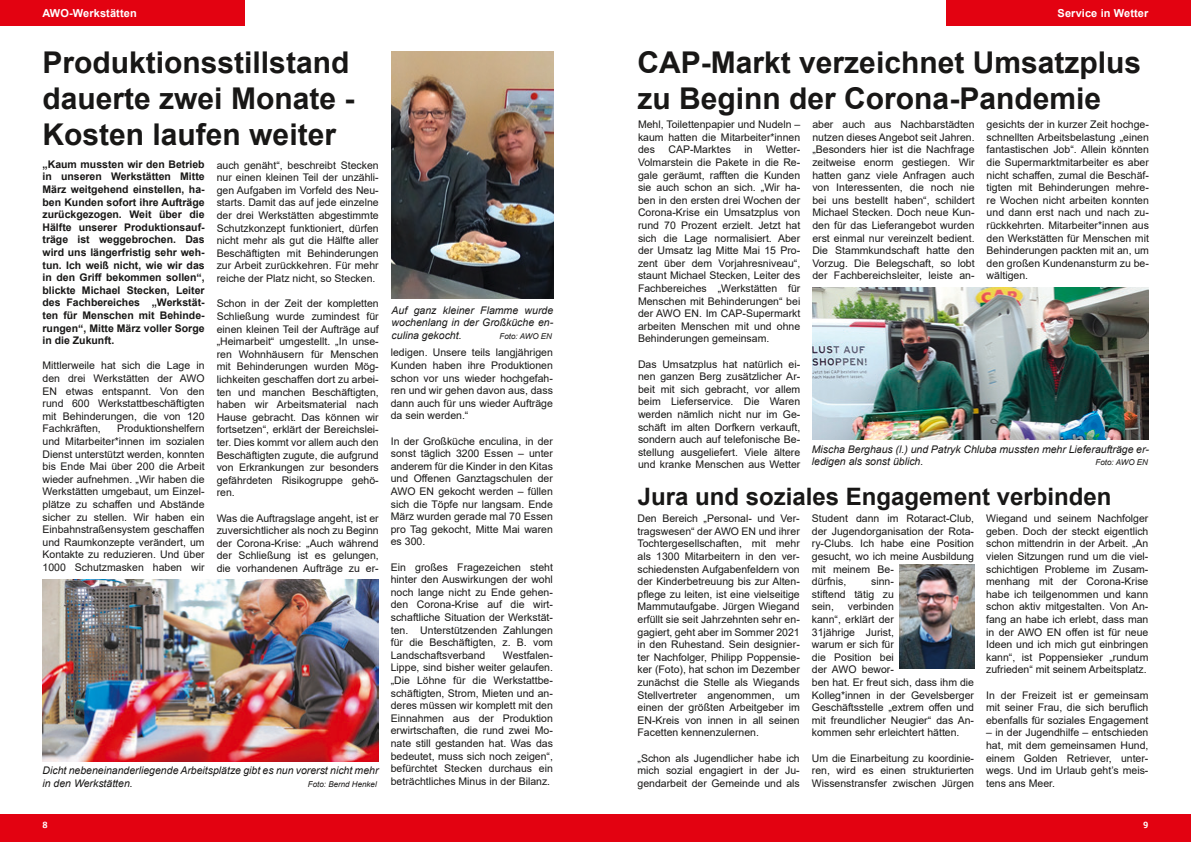
<style>
.page{position:relative;width:1191px;height:842px;background:#fff}
.page>*{position:absolute;margin:0;border:0;box-sizing:border-box;transform-origin:0 0}
.t1{font:700 30px/36px "Arial";color:#181716}
.t2{font:700 24px "Arial";color:#181716}
.t3{font:700 11px "Arial";letter-spacing:.01em;color:#fff}
.t4{font:10.5px/12.6px "Arial";color:#181716;text-align:justify}
.t5{font:700 10.5px/12.6px "Arial";color:#181716;text-align:justify}
.t6{font:italic 10.5px/12.6px "Arial";color:#181716}
.t7{font:700 9px "AWO Fago Office";color:#fff}
.t8{font:italic 8px "Arial";color:#181716}
</style>
<div class="page">
<div style="left:0;top:814px;width:1191px;height:28px;background:#e30211"></div>
<div style="left:0;top:0;width:245px;height:26px;background:#e30211"></div>
<div style="left:946px;top:0;width:245px;height:26px;background:#e30211"></div>
<img style="left:391px;top:51px;width:162px;height:248px">
<img style="left:43px;top:580px;width:335px;height:181px">
<img style="left:899px;top:565px;width:75px;height:103px">
<img style="left:812px;top:288px;width:336px;height:152px">
<p class="t3" style="left:43px;top:5px;width:96px">AWO-Werkstätten</p>
<p class="t3" style="left:1057px;top:5px;width:92px">Service in Wetter</p>
<h1 class="t1" style="left:43px;top:45px;width:313px">Produktionsstillstand dauerte zwei Monate -<br>Kosten laufen weiter</h1>
<p class="t5" style="left:43px;top:158px;width:164px">„Kaum mussten wir den Betrieb in unseren Werkstätten Mitte März weitgehend einstellen, ha&shy;ben Kunden sofort ihre Aufträge zurückgezogen. Weit über die Hälfte unserer Produktionsauf&shy;träge ist weggebrochen. Das wird uns längerfristig sehr weh&shy;tun. Ich weiß nicht, wie wir das in den Griff bekommen sollen“, blickte Michael Stecken, Leiter des Fachbereiches „Werkstät&shy;ten für Menschen mit Behinde&shy;rungen“, Mitte März voller Sorge in die Zukunft.</p>
<p class="t4" style="left:43px;top:359px;width:164px">Mittlerweile hat sich die Lage in den drei Werkstätten der AWO EN etwas entspannt. Von den rund 600 Werkstattbeschäftigten mit Behinderungen, die von 120<br>Fachkräften,</p>
<p class="t4" style="left:43px;top:422px;width:164px;text-indent:75px">Produktionshelfern und Mitarbeiter*innen im sozialen Dienst unterstützt werden, konnten bis Ende Mai über 200 die Arbeit wieder aufnehmen. „Wir haben die Werkstätten umgebaut, um Einzel&shy;plätze zu schaffen und Abstände sicher zu stellen. Wir haben ein Einbahnstraßensystem geschaffen und Raumkonzepte verändert, um Kontakte zu reduzieren. Und über 1000 Schutzmasken haben wir</p>
<p class="t4" style="left:217px;top:159px;width:164px">auch genäht“, beschreibt Stecken nur einen kleinen Teil der unzähli&shy;gen Aufgaben im Vorfeld des Neu&shy;starts. Damit das auf jede einzelne der drei Werkstätten abgestimmte Schutzkonzept funktioniert, dürfen nicht mehr als gut die Hälfte aller Beschäftigten mit Behinderungen zur Arbeit zurückkehren. Für mehr reiche der Platz nicht, so Stecken.</p>
<p class="t4" style="left:217px;top:297px;width:164px">Schon in der Zeit der kompletten Schließung wurde zumindest für einen kleinen Teil der Aufträge auf „Heimarbeit“ umgestellt. „In unse&shy;ren Wohnhäusern für Menschen mit Behinderungen wurden Mög&shy;lichkeiten geschaffen dort zu arbei&shy;ten und manchen Beschäftigten, haben wir Arbeitsmaterial nach Hause gebracht. Das können wir fortsetzen“, erklärt der Bereichslei&shy;ter. Dies kommt vor allem auch den Beschäftigten zugute, die aufgrund von Erkrankungen zur besonders gefährdeten Risikogruppe gehö&shy;ren.</p>
<p class="t4" style="left:217px;top:511px;width:164px">Was die Auftragslage angeht, ist er zuversichtlicher als noch zu Beginn der Corona-Krise: „Auch während der Schließung ist es gelungen, die vorhandenen Aufträge zu er-</p>
<p class="t6" style="left:43px;top:764px;width:337px">Dicht nebeneinanderliegende Arbeitsplätze gibt es nun vorerst nicht mehr in den Werkstätten.</p>
<p class="t8" style="left:308px;top:779px;width:70px">Foto: Bernd Henkel</p>
<p class="t6" style="left:391px;top:304px;width:163px;text-align:justify">Auf ganz kleiner Flamme wurde wochenlang in der Großküche en&shy;culina gekocht.</p>
<p class="t8" style="left:499px;top:331px;width:54px">Foto: AWO EN</p>
<p class="t4" style="left:391px;top:346px;width:164px">ledigen. Unsere teils langjährigen Kunden haben ihre Produktionen schon vor uns wieder hochgefah&shy;ren und wir gehen davon aus, dass dann auch für uns wieder Aufträge da sein werden.“</p>
<p class="t4" style="left:391px;top:434px;width:164px">In der Großküche enculina, in der sonst täglich 3200 Essen – unter anderem für die Kinder in den Kitas und Offenen Ganztagschulen der AWO EN gekocht werden – füllen sich die Töpfe nur langsam. Ende März wurden gerade mal 70 Essen pro Tag gekocht, Mitte Mai waren es 300.</p>
<p class="t4" style="left:391px;top:560px;width:164px">Ein großes Fragezeichen steht hinter den Auswirkungen der wohl noch lange nicht zu Ende gehen&shy;den Corona-Krise auf die wirt&shy;schaftliche Situation der Werkstät&shy;ten. Unterstützenden Zahlungen für die Beschäftigten, z. B. vom Landschaftsverband</p>
<p class="t4" style="left:391px;top:649px;width:164px;text-indent:112px">Westfalen-Lippe, sind bisher weiter gelaufen. „Die Löhne für die Werkstattbe&shy;schäftigten, Strom, Mieten und an&shy;deres müssen wir komplett mit den Einnahmen aus der Produktion erwirtschaften, die rund zwei Mo&shy;nate still gestanden hat. Was das bedeutet, muss sich noch zeigen“, befürchtet Stecken durchaus ein beträchtliches Minus in der Bilanz.</p>
<h1 class="t1" style="left:637px;top:45px;width:505px">CAP-Markt verzeichnet Umsatzplus zu Beginn der Corona-Pandemie</h1>
<p class="t4" style="left:638px;top:118px;width:164px">Mehl, Toilettenpapier und Nudeln – kaum hatten die Mitarbeiter*innen des</p>
<p class="t4" style="left:668px;top:143px;width:64px">CAP-Marktes</p>
<p class="t4" style="left:744px;top:143px;width:10px">in</p>
<p class="t4" style="left:638px;top:143px;width:164px;text-indent:128px">Wetter-Volmarstein die Pakete in die Re&shy;gale geräumt, rafften die Kunden sie auch schon an sich. „Wir ha&shy;ben in den ersten drei Wochen der Corona-Krise ein Umsatzplus von rund 70 Prozent erzielt. Jetzt hat sich die Lage normalisiert. Aber der Umsatz lag Mitte Mai 15 Pro&shy;zent über dem Vorjahresniveau“, staunt Michael Stecken, Leiter des Fachbereiches „Werkstätten für Menschen mit Behinderungen“ bei der AWO EN. Im CAP-Supermarkt arbeiten Menschen mit und ohne Behinderungen gemeinsam.</p>
<p class="t4" style="left:638px;top:357px;width:164px">Das Umsatzplus hat natürlich ei&shy;nen ganzen Berg zusätzlicher Ar&shy;beit mit sich gebracht, vor allem beim Lieferservice. Die Waren werden nämlich nicht nur im Ge&shy;schäft im alten Dorfkern verkauft, sondern auch auf telefonische Be&shy;stellung ausgeliefert. Viele ältere und kranke Menschen aus Wetter</p>
<p class="t4" style="left:812px;top:118px;width:164px">aber auch aus Nachbarstädten nutzen dieses Angebot seit Jahren. „Besonders hier ist die Nachfrage zeitweise enorm gestiegen. Wir hatten ganz viele Anfragen auch von Interessenten, die noch nie bei uns bestellt haben“, schildert Michael Stecken. Doch neue Kun&shy;den für das Lieferangebot wurden erst einmal nur vereinzelt bedient.<br>Die Stammkundschaft hatte den Vorzug. Die Belegschaft, so lobt der Fachbereichsleiter, leiste an-</p>
<p class="t4" style="left:986px;top:118px;width:164px">gesichts der in kurzer Zeit hochge&shy;schnellten Arbeitsbelastung „einen fantastischen Job“. Allein könnten die Supermarktmitarbeiter es aber nicht schaffen, zumal die Beschäf&shy;tigten mit Behinderungen mehre&shy;re Wochen nicht arbeiten konnten und dann erst nach und nach zu&shy;rückkehrten. Mitarbeiter*innen aus den Werkstätten für Menschen mit Behinderungen packten mit an, um den großen Kundenansturm zu be&shy;wältigen.</p>
<p class="t6" style="left:812px;top:443px;width:338px">Mischa Berghaus (l.) und Patryk Chluba mussten mehr Lieferaufträge er&shy;ledigen als sonst üblich.</p>
<p class="t8" style="left:1095px;top:457px;width:54px">Foto: AWO EN</p>
<h2 class="t2" style="left:638px;top:480px;width:475px">Jura und soziales Engagement verbinden</h2>
<p class="t4" style="left:637px;top:512px;width:164px">Den Bereich „Personal- und Ver&shy;tragswesen“ der AWO EN und ihrer Tochtergesellschaften, mit mehr als 1300 Mitarbeitern in den ver&shy;schiedensten Aufgabenfeldern von der Kinderbetreuung bis zur Alten&shy;pflege zu leiten, ist eine vielseitige Mammutaufgabe. Jürgen Wiegand erfüllt sie seit Jahrzehnten sehr en&shy;gagiert, geht aber im Sommer 2021 in den Ruhestand. Sein designier&shy;ter Nachfolger, Philipp Poppensie&shy;ker (Foto), hat schon im Dezember zunächst die Stelle als Wiegands Stellvertreter angenommen, um einen der größten Arbeitgeber im EN-Kreis von innen in all seinen Facetten kennenzulernen.</p>
<p class="t4" style="left:637px;top:751px;width:164px">„Schon als Jugendlicher habe ich mich sozial engagiert in der Ju&shy;gendarbeit der Gemeinde und als</p>
<p class="t4" style="left:812px;top:512px;width:164px;text-align:left">Student dann im Rotaract-Club, der Jugendorganisation der Rota&shy;ry-Clubs. Ich habe eine Position gesucht, wo ich meine Ausbildung mit meinem Be-<br>dürfnis,</p>
<p class="t4" style="left:812px;top:575px;width:84px;text-indent:59px">sinn&shy;stiftend tätig zu sein,</p>
<p class="t4" style="left:812px;top:600px;width:164px;text-align:left;text-indent:36px">verbinden<br>kann“, erklärt der<br>31jährige Jurist,<br>warum er sich für<br>die Position bei<br>der AWO bewor-<br>ben hat. Er freut sich, dass ihm die<br>Kolleg*innen in der Gevelsberger<br>Geschäftsstelle „extrem offen und mit freundlicher Neugier“ das An&shy;kommen sehr erleichtert hätten.</p>
<p class="t4" style="left:812px;top:751px;width:164px">Um die Einarbeitung zu koordinie&shy;ren, wird es einen strukturierten Wissenstransfer zwischen Jürgen</p>
<p class="t4" style="left:986px;top:512px;width:164px">Wiegand und seinem Nachfolger geben. Doch der steckt eigentlich schon mittendrin in der Arbeit. „An vielen Sitzungen rund um die viel&shy;schichtigen Probleme im Zusam&shy;menhang mit der Corona-Krise habe ich teilgenommen und kann schon aktiv mitgestalten. Von An&shy;fang an habe ich erlebt, dass man in der AWO EN offen ist für neue Ideen und ich mich gut einbringen kann“, ist Poppensieker „rundum zufrieden“ mit seinem Arbeitsplatz.</p>
<p class="t4" style="left:986px;top:688px;width:164px">In der Freizeit ist er gemeinsam mit seiner Frau, die sich beruflich ebenfalls für soziales Engagement</p>
<p class="t4" style="left:986px;top:726px;width:164px">– in der Jugendhilfe – entschieden hat, mit dem gemeinsamen Hund, einem Golden Retriever, unter&shy;wegs. Und im Urlaub geht’s meis&shy;tens ans Meer.</p>
<p class="t7" style="left:43px;top:819px;width:7px">8</p>
<p class="t7" style="left:1143px;top:819px;width:7px">9</p>
</div>
